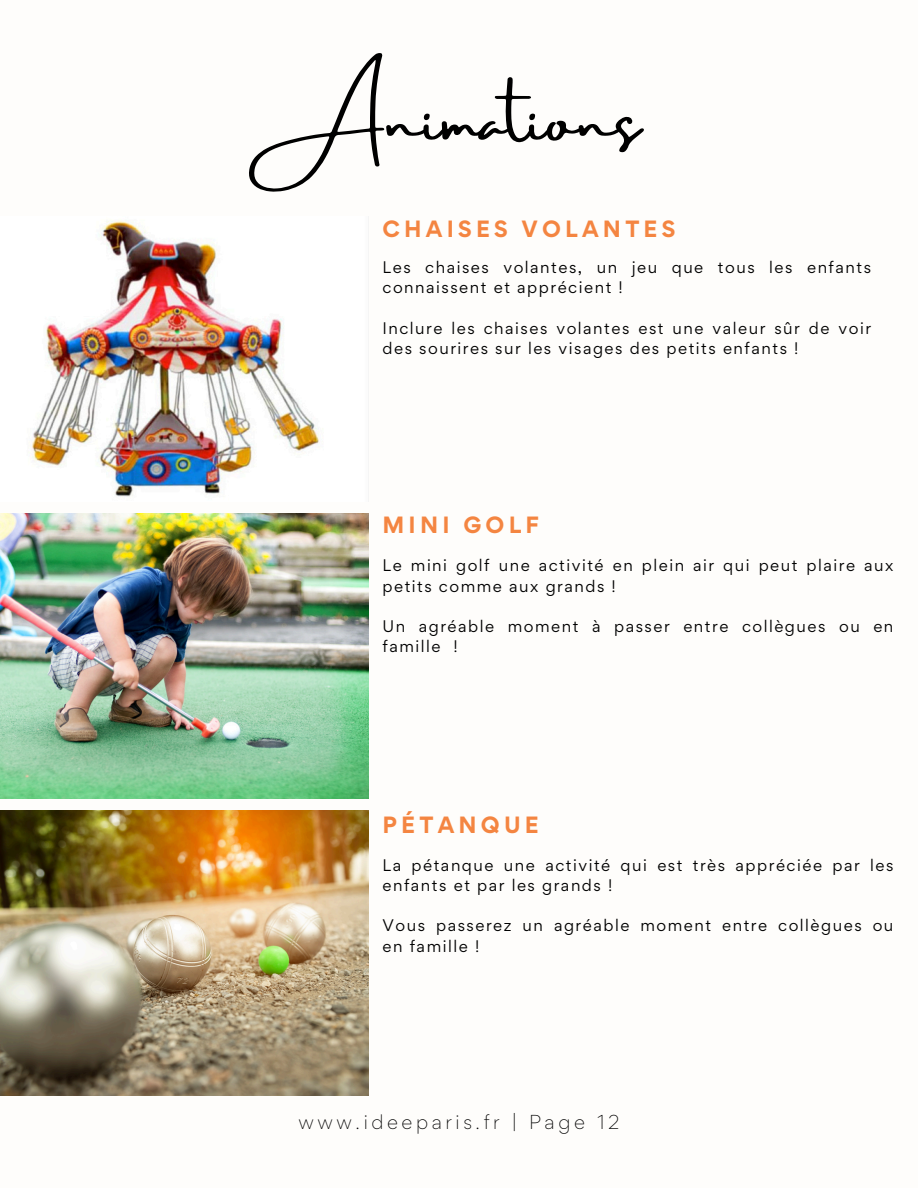
<style>
.page{position:relative;width:918px;height:1188px;background:#fefdfb}
.page>*{position:absolute;margin:0;border:0;box-sizing:border-box;transform-origin:0 0}
.t1{font:61.5px "Amsterdam Three";color:#000}
.t2{font:700 21px "Gordita";letter-spacing:.2em;color:#f48541}
.t3{font:300 18px "Gordita";letter-spacing:.2em;color:#000}
.t4{font:15px/20.2px "Gordita";letter-spacing:.1em;color:#000}
</style>
<div class="page">
<img style="left:32px;top:221px;width:288px;height:276px">
<img style="left:0;top:513px;width:369px;height:286px">
<img style="left:0;top:810px;width:369px;height:286px">
<h1 class="t1" style="left:278px;top:86px;width:363px">Animations</h1>
<h2 class="t2" style="left:383px;top:214px;width:294px">CHAISES VOLANTES</h2>
<p class="t4" style="left:383px;top:257px;width:490px">Les chaises volantes, un jeu que tous les enfants connaissent et apprécient !</p>
<p class="t4" style="left:383px;top:318px;width:490px">Inclure les chaises volantes est une valeur sûr de voir des sourires sur les visages des petits enfants !</p>
<h2 class="t2" style="left:383px;top:511px;width:158px">MINI GOLF</h2>
<p class="t4" style="left:383px;top:555px;width:512px">Le mini golf une activité en plein air qui peut plaire aux petits comme aux grands !</p>
<p class="t4" style="left:383px;top:616px;width:512px">Un agréable moment à passer entre collègues ou en famille !</p>
<h2 class="t2" style="left:383px;top:811px;width:158px">PÉTANQUE</h2>
<p class="t4" style="left:383px;top:854px;width:512px">La pétanque une activité qui est très appréciée par les enfants et par les grands !</p>
<p class="t4" style="left:383px;top:915px;width:512px">Vous passerez un agréable moment entre collègues ou en famille !</p>
<p class="t3" style="left:299px;top:1110px;width:322px">www.ideeparis.fr | Page 12</p>
</div>
